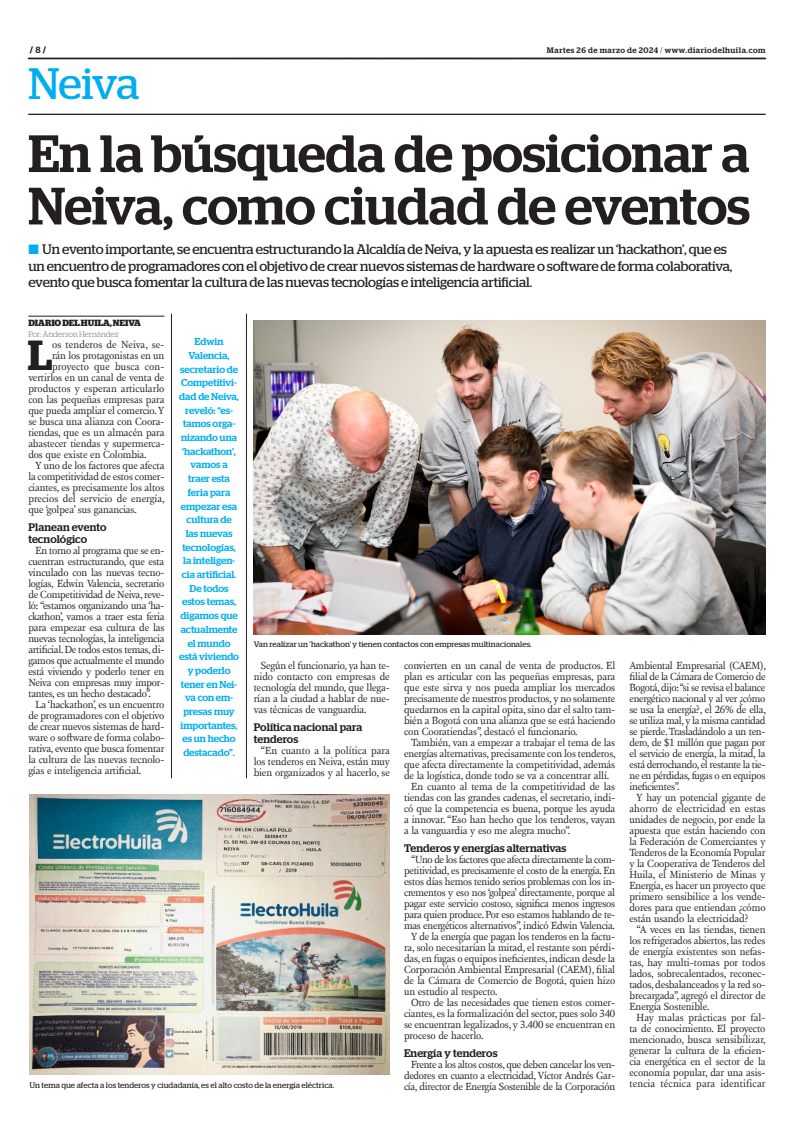
<style>
.page{position:relative;width:801px;height:1134px;background:#fff}
.page>*{position:absolute;margin:0;border:0;box-sizing:border-box;transform-origin:0 0}
.TITULO{font:500 52.4px/52.4px "Stag";letter-spacing:-.005em;color:#231f20}
.t1{font:43.9px "Stag";letter-spacing:-.025em;color:#00aeef}
.TEXTO_UNO{font:600 42px "Stag";color:#231f20}
.SUMARIO{font:13.7px/16.5px "Stag";letter-spacing:-.015em;color:#231f20}
.INTERTITULO{font:500 11px/12px "Stag";letter-spacing:.005em;color:#231f20}
.TEXTO{font:10.6px/11px "New Fournier BP";letter-spacing:-.01em;color:#231f20;text-align:justify}
.TEXTO_UNO-2{font:10.6px "New Fournier BP";letter-spacing:-.01em;color:#231f20}
.TEXTO_UNO-3{font:10.6px "New Fournier BP";letter-spacing:.01em;color:#231f20}
.DESTACADO_AZUL{font:500 10px/13.7px "Stag";color:#00aeef;text-align:center}
.CREDITO_1{font:700 9px "Stag";color:#231f20}
.PIE_DE_FOTO{font:8px "Stag";letter-spacing:.01em;color:#231f20}
.t2{font:500 8px "Stag";letter-spacing:.065em;color:#231f20}
.CREDITO_2{font:300 8px "Stag";letter-spacing:-.005em;color:#6c6d70}
.s1{font-weight:500}
.s2{font-weight:300}
.s3{color:#00aeef}
</style>
<div class="page">
<svg style="left:28px;top:58px;width:737px;height:1px"></svg>
<hr style="left:28px;top:114px;width:737px;height:1px;background:#231f20">
<img style="left:254px;top:320px;width:511px;height:314px">
<img style="left:30px;top:794px;width:360px;height:280px">
<hr style="left:28px;top:316px;width:136px;height:1px;background:#231f20">
<hr style="left:171px;top:314px;width:1px;height:464px;background:#231f20">
<hr style="left:246px;top:314px;width:1px;height:464px;background:#231f20">
<p class="CREDITO_1" style="left:30px;top:45px;width:18px">/ <span class="s1">8</span> /</p>
<p class="t2" style="left:547px;top:45px;width:220px">Martes 26 de marzo de 2024 <span class="s2">/</span> www.diariodelhuila.com</p>
<p class="t1" style="left:28px;top:58px;width:113px">Neiva</p>
<p class="TITULO" style="left:28px;top:127px;width:723px">En la búsqueda de posicionar a<br>Neiva, como ciudad de eventos</p>
<p class="SUMARIO" style="left:28px;top:241px;width:705px"><span class="s3">■</span> Un evento importante, se encuentra estructurando la Alcaldía de Neiva, y la apuesta es realizar un ‘hackathon’, que es un encuentro de programadores con el objetivo de crear nuevos sistemas de hardware o software de forma colaborativa, evento que busca fomentar la cultura de las nuevas tecnologías e inteligencia artificial.</p>
<p class="CREDITO_1" style="left:28px;top:318px;width:114px">DIARIO DEL HUILA, NEIVA</p>
<p class="CREDITO_2" style="left:28px;top:330px;width:92px">Por: Anderson Hernández</p>
<p class="TEXTO_UNO" style="left:28px;top:331px;width:26px">L</p>
<p class="TEXTO_UNO-2" style="left:52px;top:338px;width:114px">os tenderos de Neiva, se-</p>
<p class="DESTACADO_AZUL" style="left:179px;top:335px;width:61px">Edwin<br>Valencia, secretario de<br>Competitivi&shy;dad de Neiva, reveló: “es&shy;tamos orga&shy;nizando una ‘hackathon’, vamos a traer esta feria para empezar esa cultura de las nuevas tecnologías, la inteligen&shy;cia artificial.<br>De todos estos temas, digamos que actualmente el mundo está viviendo y poderlo tener en Nei&shy;va con em&shy;presas muy importantes, es un hecho destacado”.</p>
<p class="TEXTO_UNO-2" style="left:52px;top:349px;width:114px">rán los protagonistas en un</p>
<p class="TEXTO_UNO-3" style="left:52px;top:360px;width:114px">proyecto que busca con-</p>
<p class="TEXTO_UNO-2" style="left:28px;top:371px;width:138px">vertirlos en un canal de venta de</p>
<p class="TEXTO_UNO-2" style="left:28px;top:382px;width:138px">productos y esperan articularlo</p>
<p class="TEXTO_UNO-2" style="left:28px;top:393px;width:138px">con las pequeñas empresas para</p>
<p class="TEXTO_UNO-2" style="left:28px;top:404px;width:138px">que pueda ampliar el comercio. Y</p>
<p class="TEXTO_UNO-2" style="left:28px;top:415px;width:138px">se busca una alianza con Coora-</p>
<p class="TEXTO_UNO-2" style="left:28px;top:426px;width:138px">tiendas, que es un almacén para</p>
<p class="TEXTO_UNO-2" style="left:28px;top:437px;width:138px">abastecer tiendas y supermerca-</p>
<p class="TEXTO_UNO-2" style="left:28px;top:448px;width:120px">dos que existe en Colombia.</p>
<p class="TEXTO" style="left:28px;top:460px;width:138px;text-indent:7px">Y uno de los factores que afecta la competitividad de estos comer&shy;ciantes, es precisamente los altos precios del servicio de energía, que ‘golpea’ sus ganancias.</p>
<p class="INTERTITULO" style="left:28px;top:521px;width:80px">Planean evento tecnológico</p>
<p class="TEXTO" style="left:28px;top:545px;width:138px;text-indent:7px">En torno al programa que se en&shy;cuentran estructurando, que esta vinculado con las nuevas tecno&shy;logías, Edwin Valencia, secretario de Competitividad de Neiva, reve&shy;ló: “estamos organizando una ‘ha&shy;ckathon’, vamos a traer esta feria para empezar esa cultura de las nuevas tecnologías, la inteligencia artificial. De todos estos temas, di&shy;gamos que actualmente el mundo está viviendo y poderlo tener en Neiva con empresas muy impor&shy;tantes, es un hecho destacado”.</p>
<p class="TEXTO" style="left:28px;top:699px;width:138px;text-indent:7px">La ‘hackathon’, es un encuentro de programadores con el objetivo de crear nuevos sistemas de hard&shy;ware o software de forma colabo&shy;rativa, evento que busca fomentar la cultura de las nuevas tecnolo&shy;gías e inteligencia artificial.</p>
<p class="PIE_DE_FOTO" style="left:254px;top:639px;width:279px">Van realizar un ‘hackathon’ y tienen contactos con empresas multinacionales.</p>
<p class="TEXTO" style="left:254px;top:660px;width:138px;text-indent:7px">Según el funcionario, ya han te&shy;nido contacto con empresas de tecnología del mundo, que llega&shy;rían a la ciudad a hablar de nue&shy;vas técnicas de vanguardia.</p>
<p class="INTERTITULO" style="left:254px;top:721px;width:110px">Política nacional para tenderos</p>
<p class="TEXTO" style="left:254px;top:745px;width:138px;text-indent:7px">“En cuanto a la política para los tenderos en Neiva, están muy bien organizados y al hacerlo, se</p>
<p class="TEXTO" style="left:404px;top:660px;width:213px">convierten en un canal de venta de productos. El plan es articular con las pequeñas empresas, para que este sirva y nos pueda ampliar los mercados precisamente de nuestros productos, y no solamente quedarnos en la capital opita, sino dar el salto tam&shy;bién a Bogotá con una alianza que se está haciendo con Cooratiendas”, destacó el funcionario.</p>
<p class="TEXTO" style="left:404px;top:737px;width:213px;text-indent:7px">También, van a empezar a trabajar el tema de las energías alternativas, precisamente con los tenderos, que afecta directamente la competitividad, además de la logística, donde todo se va a concentrar allí.</p>
<p class="TEXTO" style="left:404px;top:781px;width:213px;text-indent:7px">En cuanto al tema de la competitividad de las tiendas con las grandes cadenas, el secretario, indi&shy;có que la competencia es buena, porque les ayuda a innovar. “Eso han hecho que los tenderos, vayan a la vanguardia y eso me alegra mucho”.</p>
<p class="INTERTITULO" style="left:404px;top:842px;width:164px">Tenderos y energías alternativas</p>
<p class="TEXTO" style="left:404px;top:854px;width:213px;text-indent:7px">“Uno de los factores que afecta directamente la com&shy;petitividad, es precisamente el costo de la energía. En estos días hemos tenido serios problemas con los in&shy;crementos y eso nos ‘golpea’ directamente, porque al pagar este servicio costoso, significa menos ingresos para quien produce. Por eso estamos hablando de te&shy;mas energéticos alternativos”, indicó Edwin Valencia.</p>
<p class="TEXTO" style="left:404px;top:931px;width:213px;text-indent:7px">Y de la energía que pagan los tenderos en la factu&shy;ra, solo necesitarían la mitad, el restante son pérdi&shy;das, en fugas o equipos ineficientes, indican desde la Corporación Ambiental Empresarial (CAEM), filial de la Cámara de Comercio de Bogotá, quien hizo un estudio al respecto.</p>
<p class="TEXTO" style="left:404px;top:997px;width:213px;text-indent:7px">Otro de las necesidades que tienen estos comer&shy;ciantes, es la formalización del sector, pues solo 340 se encuentran legalizados, y 3.400 se encuentran en proceso de hacerlo.</p>
<p class="INTERTITULO" style="left:404px;top:1046px;width:95px">Energía y tenderos</p>
<p class="TEXTO" style="left:404px;top:1058px;width:213px;text-indent:7px">Frente a los altos costos, que deben cancelar los ven&shy;dedores en cuanto a electricidad, Víctor Andrés Gar&shy;cía, director de Energía Sostenible de la Corporación</p>
<p class="TEXTO" style="left:629px;top:660px;width:138px">Ambiental Empresarial (CAEM), filial de la Cámara de Comercio de Bogotá, dijo: “si se revisa el balance energético nacional y al ver ¿cómo se usa la energía?, el 26% de ella, se utiliza mal, y la misma cantidad se pierde. Trasladándolo a un ten&shy;dero, de $1 millón que pagan por el servicio de energía, la mitad, la está derrochando, el restante la tie&shy;ne en pérdidas, fugas o en equipos ineficientes”.</p>
<p class="TEXTO" style="left:629px;top:792px;width:138px;text-indent:7px">Y hay un potencial gigante de ahorro de electricidad en estas unidades de negocio, por ende la apuesta que están haciendo con la Federación de Comerciantes y Tenderos de la Economía Popular y la Cooperativa de Tenderos del Huila, el Ministerio de Minas y Energía, es hacer un proyecto que primero sensibilice a los vende&shy;dores para que entiendan ¿cómo están usando la electricidad?</p>
<p class="TEXTO" style="left:629px;top:924px;width:138px;text-indent:7px">“A veces en las tiendas, tienen los refrigerados abiertos, las redes de energía existentes son nefas&shy;tas, hay multi-tomas por todos lados, sobrecalentados, reconec&shy;tados, desbalanceados y la red so&shy;brecargada”, agregó el director de Energía Sostenible.</p>
<p class="TEXTO" style="left:629px;top:1012px;width:138px;text-indent:7px">Hay malas prácticas por fal&shy;ta de conocimiento. El proyecto mencionado, busca sensibilizar, generar la cultura de la eficien&shy;cia energética en el sector de la economía popular, dar una asis&shy;tencia técnica para identificar</p>
<p class="PIE_DE_FOTO" style="left:29px;top:1080px;width:306px">Un tema que afecta a los tenderos y ciudadanía, es el alto costo de la energía eléctrica.</p>
</div>
